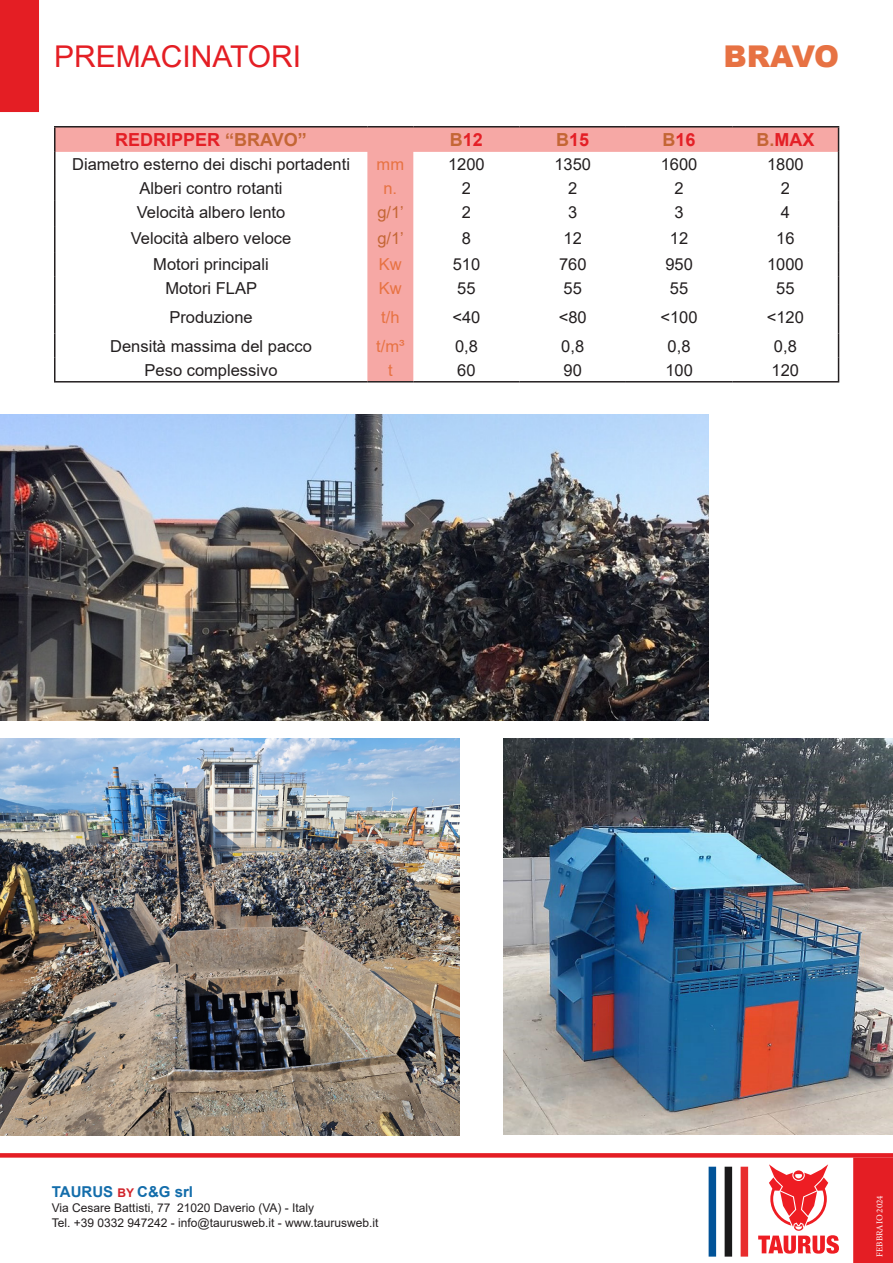
<style>
.page{position:relative;width:893px;height:1263px;background:#fff}
.page>*{position:absolute;margin:0;border:0;box-sizing:border-box;transform-origin:0 0}
.t1{font:30px "Arial";color:#e41e24}
.t2{font:900 30px "Arial";letter-spacing:-.015em;color:#e77243}
.t3{font:700 18px "Arial";color:#e41f26}
.t4{font:700 18px "Arial";color:#e42027}
.t5{font:16.5px "Arial";color:#231f20}
.t6{font:16.5px "Arial";color:#e77242}
.t7{font:16.5px "Arial";color:#c46635}
.t8{font:700 15px "Arial";color:#136dab}
.t9{font:12px/15px "Arial";color:#231f20}
.t10{font:9px "Minion Pro";color:#fff}
.s1{color:#c46635}
.s2{font-size:12px;color:#d1232a}
</style>
<div class="page">
<svg style="left:0;top:1153px;width:893px;height:4px;background:#e4252b"></svg>
<div style="left:0;top:0;width:39px;height:112px;background:#e41e24"></div>
<div style="left:853px;top:1157px;width:40px;height:106px;background:#e41e24"></div>
<div style="left:709px;top:1167px;width:7px;height:89px;background:#015398"></div>
<div style="left:725px;top:1167px;width:7px;height:89px;background:#1a191a"></div>
<div style="left:741px;top:1167px;width:7px;height:89px;background:#e82d2e"></div>
<svg style="left:758px;top:1164px;width:81px;height:89px"></svg>
<svg style="left:56px;top:128px;width:782px;height:253px"></svg>
<hr style="left:54px;top:126px;width:313px;height:2px;background:#231f20">
<hr style="left:54px;top:128px;width:2px;height:24px;background:#231f20">
<hr style="left:367px;top:126px;width:46px;height:2px;background:#231f20">
<hr style="left:413px;top:126px;width:107px;height:2px;background:#231f20">
<hr style="left:520px;top:126px;width:106px;height:2px;background:#231f20">
<hr style="left:626px;top:126px;width:106px;height:2px;background:#231f20">
<hr style="left:732px;top:126px;width:107px;height:2px;background:#231f20">
<hr style="left:54px;top:152px;width:2px;height:24px;background:#231f20">
<hr style="left:54px;top:176px;width:2px;height:24px;background:#231f20">
<hr style="left:54px;top:200px;width:2px;height:26px;background:#231f20">
<hr style="left:54px;top:226px;width:2px;height:26px;background:#231f20">
<hr style="left:54px;top:252px;width:2px;height:24px;background:#231f20">
<hr style="left:54px;top:276px;width:2px;height:29px;background:#231f20">
<hr style="left:54px;top:305px;width:2px;height:29px;background:#231f20">
<hr style="left:54px;top:334px;width:2px;height:24px;background:#231f20">
<hr style="left:54px;top:358px;width:2px;height:23px;background:#231f20">
<svg style="left:838px;top:128px;width:1px;height:253px"></svg>
<hr style="left:54px;top:381px;width:313px;height:1px;background:#231f20">
<hr style="left:367px;top:381px;width:46px;height:1px;background:#231f20">
<hr style="left:413px;top:381px;width:107px;height:1px;background:#231f20">
<hr style="left:520px;top:381px;width:106px;height:1px;background:#231f20">
<hr style="left:626px;top:381px;width:106px;height:1px;background:#231f20">
<hr style="left:732px;top:381px;width:107px;height:1px;background:#231f20">
<img style="left:0;top:415px;width:709px;height:305px">
<img style="left:504px;top:738px;width:389px;height:396px">
<img style="left:0;top:738px;width:459px;height:398px">
<h1 class="t1" style="left:54px;top:36px;width:249px">PREMACINATORI</h1>
<p class="t2" style="left:723px;top:34px;width:117px">BRAVO</p>
<p class="t3" style="left:115px;top:127px;width:193px">REDRIPPER <span class="s1">“BRAVO”</span></p>
<p class="t3" style="left:450px;top:127px;width:35px"><span class="s1">B</span>12</p>
<p class="t3" style="left:556px;top:127px;width:35px"><span class="s1">B</span>15</p>
<p class="t4" style="left:663px;top:127px;width:35px"><span class="s1">B</span>16</p>
<p class="t4" style="left:756px;top:127px;width:59px"><span class="s1">B.</span>MAX</p>
<p class="t5" style="left:72px;top:153px;width:279px">Diametro esterno dei dischi portadenti</p>
<p class="t6" style="left:377px;top:153px;width:29px">mm</p>
<p class="t5" style="left:448px;top:153px;width:38px">1200</p>
<p class="t5" style="left:554px;top:153px;width:38px">1350</p>
<p class="t5" style="left:661px;top:153px;width:38px">1600</p>
<p class="t5" style="left:767px;top:153px;width:38px">1800</p>
<p class="t5" style="left:140px;top:177px;width:145px">Alberi contro rotanti</p>
<p class="t6" style="left:383px;top:177px;width:15px">n.</p>
<p class="t5" style="left:462px;top:177px;width:11px">2</p>
<p class="t5" style="left:568px;top:177px;width:11px">2</p>
<p class="t5" style="left:674px;top:177px;width:11px">2</p>
<p class="t5" style="left:781px;top:177px;width:11px">2</p>
<p class="t5" style="left:137px;top:201px;width:150px">Velocità albero lento</p>
<p class="t7" style="left:377px;top:201px;width:28px">g/1’</p>
<p class="t5" style="left:462px;top:201px;width:11px">2</p>
<p class="t5" style="left:568px;top:201px;width:11px">3</p>
<p class="t5" style="left:674px;top:201px;width:11px">3</p>
<p class="t5" style="left:781px;top:201px;width:11px">4</p>
<p class="t5" style="left:131px;top:227px;width:162px">Velocità albero veloce</p>
<p class="t7" style="left:377px;top:227px;width:28px">g/1’</p>
<p class="t5" style="left:462px;top:227px;width:11px">8</p>
<p class="t5" style="left:564px;top:227px;width:20px">12</p>
<p class="t5" style="left:670px;top:227px;width:20px">12</p>
<p class="t5" style="left:776px;top:227px;width:20px">16</p>
<p class="t5" style="left:153px;top:253px;width:117px">Motori principali</p>
<p class="t6" style="left:379px;top:253px;width:24px">Kw</p>
<p class="t5" style="left:453px;top:253px;width:29px">510</p>
<p class="t5" style="left:559px;top:253px;width:29px">760</p>
<p class="t5" style="left:665px;top:253px;width:29px">950</p>
<p class="t5" style="left:767px;top:253px;width:38px">1000</p>
<p class="t5" style="left:165px;top:277px;width:93px">Motori FLAP</p>
<p class="t6" style="left:379px;top:277px;width:24px">Kw</p>
<p class="t5" style="left:457px;top:277px;width:20px">55</p>
<p class="t5" style="left:564px;top:277px;width:20px">55</p>
<p class="t5" style="left:670px;top:277px;width:20px">55</p>
<p class="t5" style="left:776px;top:277px;width:20px">55</p>
<p class="t5" style="left:169px;top:306px;width:85px">Produzione</p>
<p class="t6" style="left:381px;top:306px;width:20px">t/h</p>
<p class="t5" style="left:452px;top:306px;width:29px">&lt;40</p>
<p class="t5" style="left:559px;top:306px;width:29px">&lt;80</p>
<p class="t5" style="left:660px;top:306px;width:39px">&lt;100</p>
<p class="t5" style="left:767px;top:306px;width:39px">&lt;120</p>
<p class="t5" style="left:110px;top:334px;width:203px">Densità massima del pacco</p>
<p class="t6" style="left:376px;top:334px;width:30px">t/m³</p>
<p class="t5" style="left:455px;top:334px;width:24px">0,8</p>
<p class="t5" style="left:561px;top:334px;width:24px">0,8</p>
<p class="t5" style="left:668px;top:334px;width:24px">0,8</p>
<p class="t5" style="left:774px;top:334px;width:24px">0,8</p>
<p class="t5" style="left:145px;top:359px;width:134px">Peso complessivo</p>
<p class="t6" style="left:388px;top:359px;width:6px">t</p>
<p class="t5" style="left:457px;top:359px;width:20px">60</p>
<p class="t5" style="left:564px;top:359px;width:20px">90</p>
<p class="t5" style="left:665px;top:359px;width:29px">100</p>
<p class="t5" style="left:772px;top:359px;width:29px">120</p>
<p class="t8" style="left:52px;top:1181px;width:143px">TAURUS <span class="s2">BY</span> C&amp;G srl</p>
<p class="t9" style="left:52px;top:1200px;width:328px">Via Cesare Battisti, 77 21020 Daverio (VA) - Italy<br>Tel. +39 0332 947242 - info@taurusweb.it - www.taurusweb.it</p>
<p class="t10" style="left:874px;top:1256px;width:63px;rotate:-90deg">FEBBRAIO 2024</p>
</div>
